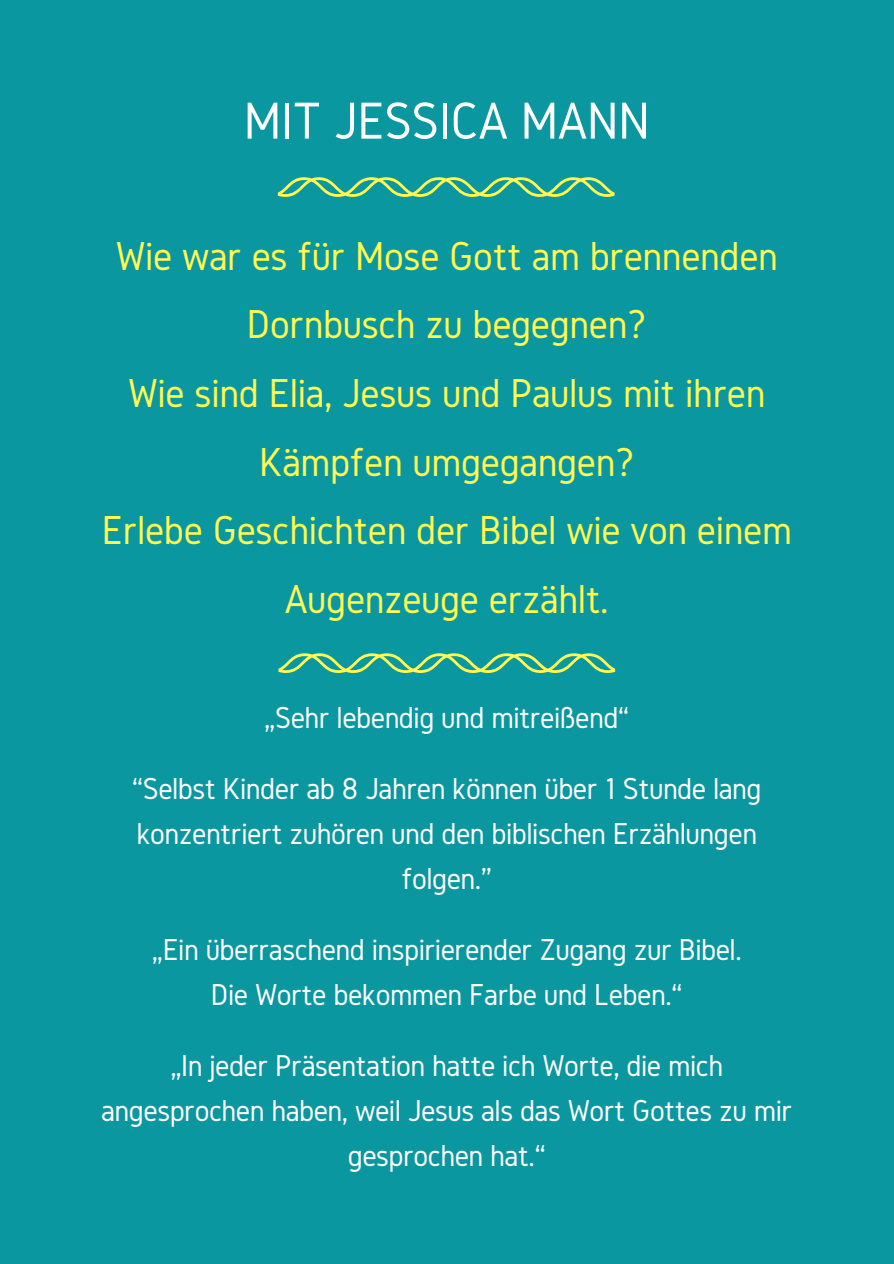
<style>
.page{position:relative;width:894px;height:1264px;background:#fff}
.page>*{position:absolute;margin:0;border:0;box-sizing:border-box;transform-origin:0 0}
.t1{font:54px "Gidole";letter-spacing:-.01em;color:#fff}
.t2{font:42px/68.7px "Gidole";letter-spacing:-.01em;color:#fff952;text-align:center}
.t3{font:31.5px/45px "Gidole";letter-spacing:-.015em;color:#fff;text-align:center}
</style>
<div class="page">
<div style="left:0;top:0;width:893px;height:1263px;background:#0b979f"></div>
<svg style="left:278px;top:653px;width:337px;height:20px"></svg>
<svg style="left:278px;top:177px;width:336px;height:20px"></svg>
<p class="t1" style="left:243px;top:91px;width:408px">MIT JESSICA MANN</p>
<p class="t2" style="left:116px;top:221px;width:663px">Wie war es für Mose Gott am brennenden<br>Dornbusch zu begegnen?<br>Wie sind Elia, Jesus und Paulus mit ihren<br>Kämpfen umgegangen?</p>
<p class="t2" style="left:102px;top:495px;width:691px">Erlebe Geschichten der Bibel wie von einem<br>Augenzeuge erzählt.</p>
<h2 class="t3" style="left:264px;top:694px;width:366px">„Sehr lebendig und mitreißend“</h2>
<p class="t3" style="left:132px;top:765px;width:631px">“Selbst Kinder ab 8 Jahren können über 1 Stunde lang konzentriert zuhören und den biblischen Erzählungen folgen.”</p>
<p class="t3" style="left:152px;top:926px;width:591px">„Ein überraschend inspirierender Zugang zur Bibel.</p>
<p class="t3" style="left:211px;top:971px;width:473px">Die Worte bekommen Farbe und Leben.“</p>
<p class="t3" style="left:101px;top:1042px;width:692px">„In jeder Präsentation hatte ich Worte, die mich angesprochen haben, weil Jesus als das Wort Gottes zu mir gesprochen hat.“</p>
</div>
